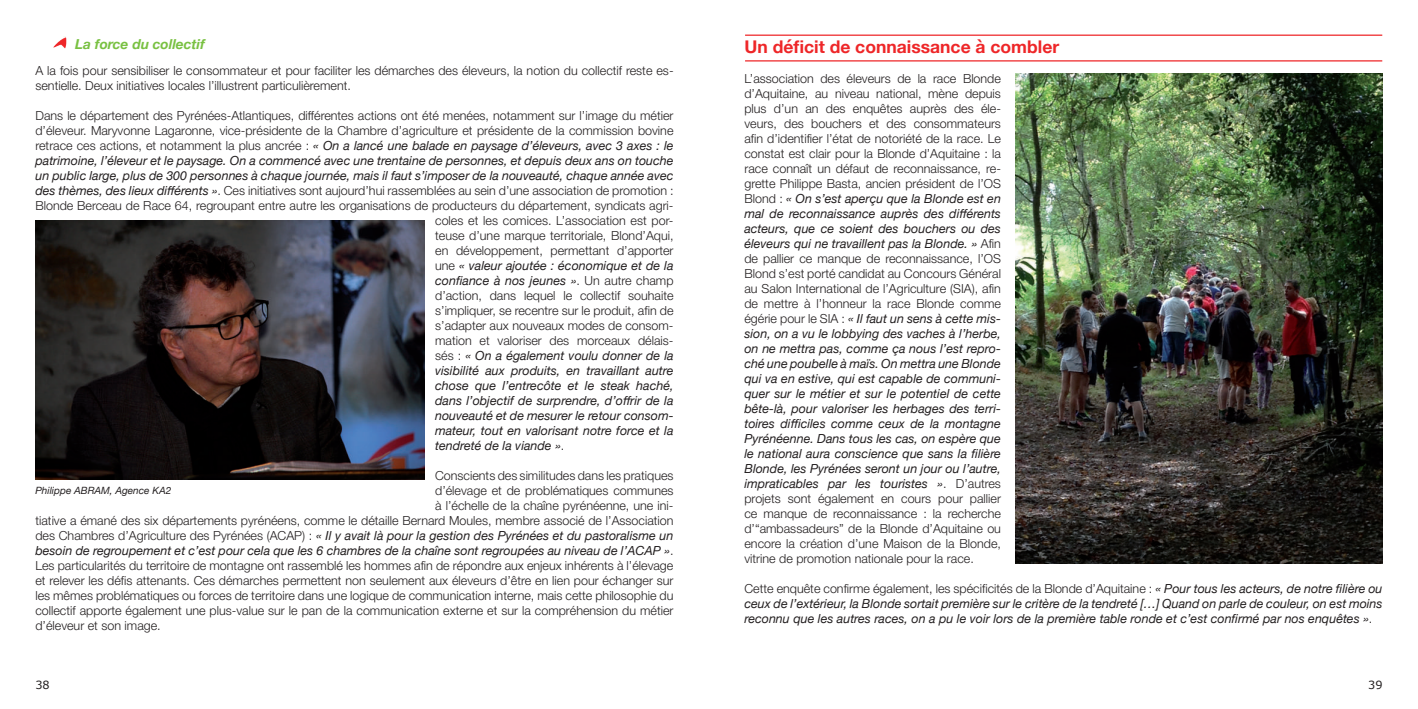
<style>
.page{position:relative;width:1418px;height:709px;background:#fff}
.page>*{position:absolute;margin:0;border:0;box-sizing:border-box;transform-origin:0 0}
.t1{font:700 17.5px "Helvetica Neue";color:#ee2628}
.t2{font:italic 700 13.75px "Helvetica Neue";color:#79c142}
.t3{font:300 12.5px/15px "Helvetica Neue";color:#231f20;text-align:justify}
.t4{font:italic 12.5px/15px "Helvetica Neue";color:#231f20;text-align:justify}
.t5{font:11.25px "Verdana";color:#231f20}
.t6{font:italic 10px "Helvetica Neue";color:#231f20}
.s1{font-weight:300;font-style:normal}
.s2{font-weight:400;font-style:italic}
</style>
<div class="page">
<hr style="left:745px;top:60px;width:637px;height:1px;background:#ee2628">
<hr style="left:745px;top:35px;width:637px;height:1px;background:#ee2628">
<img style="left:53px;top:37px;width:14px;height:12px">
<img style="left:1015px;top:74px;width:367px;height:489px">
<img style="left:35px;top:220px;width:389px;height:259px">
<p class="t2" style="left:75px;top:33px;width:131px">La force du collectif</p>
<p class="t3" style="left:35px;top:62px;width:639px">A la fois pour sensibiliser le consommateur et pour faciliter les démarches des éleveurs, la notion du collectif reste es&shy;sentielle. Deux initiatives locales l’illustrent particulièrement.</p>
<p class="t3" style="left:35px;top:107px;width:639px">Dans le département des Pyrénées-Atlantiques, différentes actions ont été menées, notamment sur l’image du métier</p>
<p class="t3" style="left:35px;top:122px;width:639px">d’éleveur. Maryvonne Lagaronne, vice-présidente de la Chambre d’agriculture et présidente de la commission bovine</p>
<p class="t4" style="left:35px;top:138px;width:639px"><span class="s1">retrace ces actions, et notamment la plus ancrée :</span> « On a lancé une balade en paysage d’éleveurs, avec 3 axes : le</p>
<p class="t4" style="left:35px;top:153px;width:639px">patrimoine, l’éleveur et le paysage. On a commencé avec une trentaine de personnes, et depuis deux ans on touche</p>
<p class="t4" style="left:35px;top:168px;width:639px">un public large, plus de 300 personnes à chaque journée, mais il faut s’imposer de la nouveauté, chaque année avec</p>
<p class="t3" style="left:35px;top:182px;width:639px"><span class="s2">des thèmes, des lieux différents »</span>. Ces initiatives sont aujourd’hui rassemblées au sein d’une association de promotion :</p>
<p class="t3" style="left:35px;top:197px;width:639px">Blonde Berceau de Race 64, regroupant entre autre les organisations de producteurs du département, syndicats agri-</p>
<p class="t3" style="left:435px;top:212px;width:240px">coles et les comices. L’association est por-</p>
<p class="t3" style="left:435px;top:227px;width:240px">teuse d’une marque territoriale, Blond’Aqui,</p>
<p class="t3" style="left:435px;top:242px;width:240px">en développement, permettant d’apporter</p>
<p class="t4" style="left:435px;top:258px;width:240px"><span class="s1">une</span> « valeur ajoutée : économique et de la</p>
<p class="t4" style="left:435px;top:273px;width:240px">confiance à nos jeunes »<span class="s1">. Un autre champ</span></p>
<p class="t3" style="left:435px;top:287px;width:240px">d’action, dans lequel le collectif souhaite</p>
<p class="t3" style="left:435px;top:302px;width:240px">s’impliquer, se recentre sur le produit, afin de</p>
<p class="t3" style="left:435px;top:317px;width:240px">s’adapter aux nouveaux modes de consom-</p>
<p class="t3" style="left:435px;top:332px;width:240px">mation et valoriser des morceaux délais-</p>
<p class="t4" style="left:435px;top:348px;width:240px"><span class="s1">sés :</span> « On a également voulu donner de la</p>
<p class="t4" style="left:435px;top:363px;width:240px">visibilité aux produits, en travaillant autre</p>
<p class="t4" style="left:435px;top:378px;width:240px">chose que l’entrecôte et le steak haché,</p>
<p class="t4" style="left:435px;top:393px;width:240px">dans l’objectif de surprendre, d’offrir de la</p>
<p class="t4" style="left:435px;top:408px;width:240px">nouveauté et de mesurer le retour consom-</p>
<p class="t4" style="left:435px;top:423px;width:240px">mateur, tout en valorisant notre force et la</p>
<p class="t4" style="left:435px;top:438px;width:131px">tendreté de la viande »<span class="s1">.</span></p>
<p class="t3" style="left:435px;top:467px;width:240px">Conscients des similitudes dans les pratiques</p>
<p class="t3" style="left:435px;top:482px;width:240px">d’élevage et de problématiques communes</p>
<p class="t3" style="left:435px;top:497px;width:240px">à l’échelle de la chaîne pyrénéenne, une ini-</p>
<p class="t3" style="left:35px;top:512px;width:639px">tiative a émané des six départements pyrénéens, comme le détaille Bernard Moules, membre associé de l’Association</p>
<p class="t4" style="left:35px;top:528px;width:639px"><span class="s1">des Chambres d’Agriculture des Pyrénées (ACAP) :</span> « Il y avait là pour la gestion des Pyrénées et du pastoralisme un</p>
<p class="t4" style="left:35px;top:543px;width:639px">besoin de regroupement et c’est pour cela que les 6 chambres de la chaîne sont regroupées au niveau de l’ACAP »<span class="s1">.</span></p>
<p class="t3" style="left:35px;top:557px;width:639px">Les particularités du territoire de montagne ont rassemblé les hommes afin de répondre aux enjeux inhérents à l’élevage</p>
<p class="t3" style="left:35px;top:572px;width:639px">et relever les défis attenants. Ces démarches permettent non seulement aux éleveurs d’être en lien pour échanger sur</p>
<p class="t3" style="left:35px;top:587px;width:639px">les mêmes problématiques ou forces de territoire dans une logique de communication interne, mais cette philosophie du</p>
<p class="t3" style="left:35px;top:602px;width:639px">collectif apporte également une plus-value sur le pan de la communication externe et sur la compréhension du métier</p>
<p class="t3" style="left:35px;top:617px;width:127px">d’éleveur et son image.</p>
<p class="t6" style="left:35px;top:483px;width:137px">Philippe ABRAM, Agence KA2</p>
<h1 class="t1" style="left:744px;top:33px;width:316px">Un déficit de connaissance à combler</h1>
<p class="t3" style="left:744px;top:70px;width:258px">L’association des éleveurs de la race Blonde d’Aquitaine, au niveau national, mène depuis plus d’un an des enquêtes auprès des éle&shy;veurs, des bouchers et des consommateurs afin d’identifier l’état de notoriété de la race. Le constat est clair pour la Blonde d’Aquitaine : la race connaît un défaut de reconnaissance, re&shy;grette Philippe Basta, ancien président de l’OS Blond : <span class="s2">« On s’est aperçu que la Blonde est en mal de reconnaissance auprès des différents acteurs, que ce soient des bouchers ou des éleveurs qui ne travaillent pas la Blonde. »</span> Afin de pallier ce manque de reconnaissance, l’OS Blond s’est porté candidat au Concours Général au Salon International de l’Agriculture (SIA), afin de mettre à l’honneur la race Blonde comme égérie pour le SIA : <span class="s2">« Il faut un sens à cette mis&shy;sion, on a vu le lobbying des vaches à l’herbe, on ne mettra pas, comme ça nous l’est repro&shy;ché une poubelle à maïs. On mettra une Blonde qui va en estive, qui est capable de communi&shy;quer sur le métier et sur le potentiel de cette bête-là, pour valoriser les herbages des terri&shy;toires difficiles comme ceux de la montagne Pyrénéenne. Dans tous les cas, on espère que le national aura conscience que sans la filière Blonde, les Pyrénées seront un jour ou l’autre, impraticables par les touristes »</span>. D’autres projets sont également en cours pour pallier ce manque de reconnaissance : la recherche d’“ambassadeurs” de la Blonde d’Aquitaine ou encore la création d’une Maison de la Blonde, vitrine de promotion nationale pour la race.</p>
<p class="t4" style="left:744px;top:581px;width:639px"><span class="s1">Cette enquête confirme également, les spécificités de la Blonde d’Aquitaine :</span> « Pour tous les acteurs, de notre filière ou ceux de l’extérieur, la Blonde sortait première sur le critère de la tendreté […] Quand on parle de couleur, on est moins reconnu que les autres races, on a pu le voir lors de la première table ronde et c’est confirmé par nos enquêtes »<span class="s1">.</span></p>
<p class="t5" style="left:35px;top:677px;width:16px">38</p>
<p class="t5" style="left:1368px;top:677px;width:16px">39</p>
</div>
